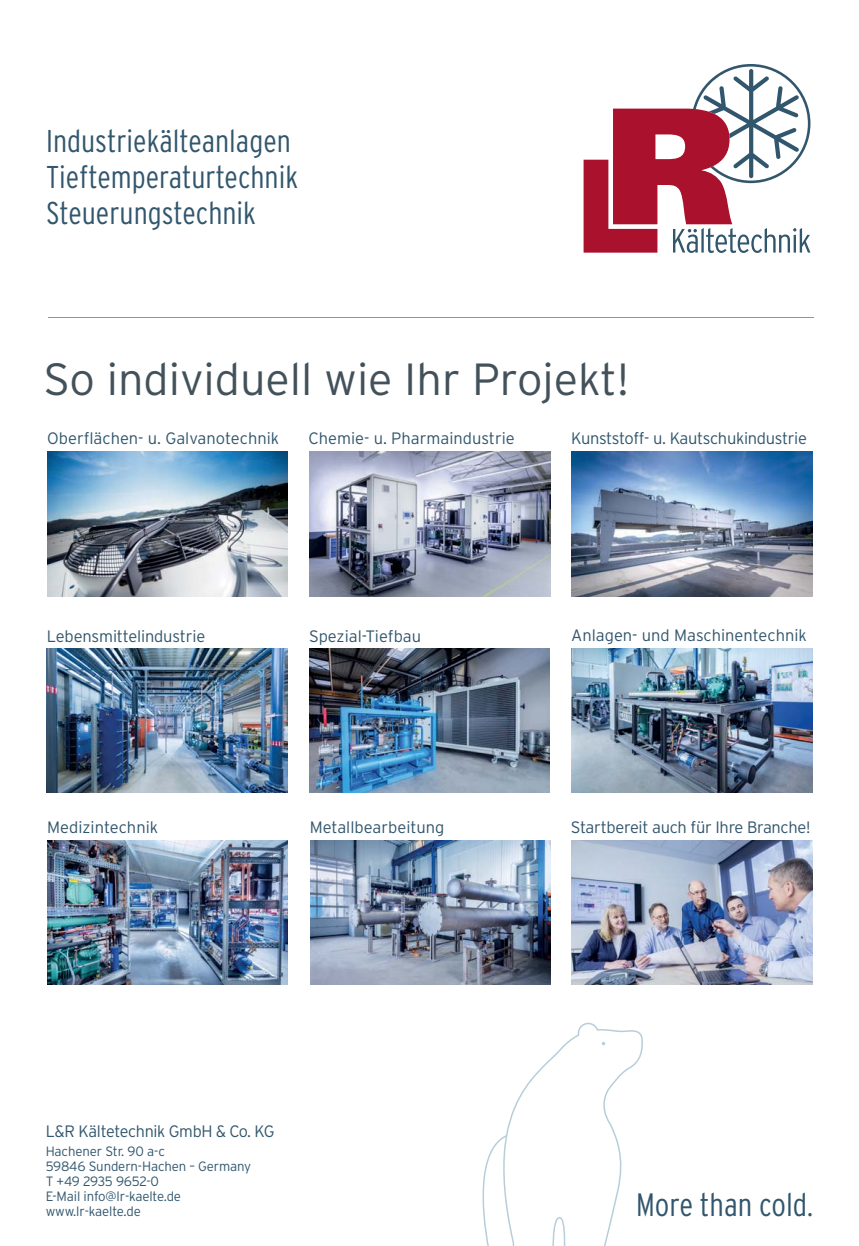
<style>
.page{position:relative;width:859px;height:1246px;background:#fff}
.page>*{position:absolute;margin:0;border:0;box-sizing:border-box;transform-origin:0 0}
.t1{font:300 45px "Interstate";color:#43525a}
.t2{font:300 condensed 32.4px "Interstate";color:#31566d}
.t3{font:300 condensed 31.5px/36px "Interstate";color:#31566d}
.t4{font:300 16.5px "Interstate";letter-spacing:-.01em;color:#31566d}
.t5{font:300 13.5px/15px "Interstate";letter-spacing:-.01em;color:#31566d}
</style>
<div class="page">
<img style="left:47px;top:452px;width:241px;height:144px">
<img style="left:310px;top:452px;width:240px;height:144px">
<img style="left:572px;top:452px;width:240px;height:144px">
<img style="left:309px;top:648px;width:240px;height:145px">
<img style="left:572px;top:648px;width:240px;height:145px">
<img style="left:47px;top:648px;width:240px;height:145px">
<img style="left:48px;top:840px;width:240px;height:145px">
<img style="left:310px;top:840px;width:241px;height:145px">
<svg style="left:584px;top:64px;width:226px;height:189px"></svg>
<img style="left:572px;top:840px;width:240px;height:145px">
<hr style="left:48px;top:317px;width:765px;height:1px;background:#8597a9">
<svg style="left:482px;top:1022px;width:161px;height:224px"></svg>
<h3 class="t3" style="left:46px;top:126px;width:253px">Industriekälteanlagen<br>Tieftemperaturtechnik<br>Steuerungstechnik</h3>
<h1 class="t1" style="left:43px;top:362px;width:587px">So individuell wie Ihr Projekt!</h1>
<p class="t4" style="left:47px;top:432px;width:233px">Oberflächen- u. Galvanotechnik</p>
<p class="t4" style="left:308px;top:432px;width:208px">Chemie- u. Pharmaindustrie</p>
<p class="t4" style="left:571px;top:432px;width:237px">Kunststoff- u. Kautschukindustrie</p>
<p class="t4" style="left:47px;top:630px;width:160px">Lebensmittelindustrie</p>
<p class="t4" style="left:309px;top:630px;width:114px">Spezial-Tiefbau</p>
<p class="t4" style="left:571px;top:629px;width:237px">Anlagen- und Maschinentechnik</p>
<p class="t4" style="left:47px;top:821px;width:112px">Medizintechnik</p>
<p class="t4" style="left:310px;top:821px;width:136px">Metallbearbeitung</p>
<p class="t4" style="left:46px;top:1124px;width:230px">L&amp;R Kältetechnik GmbH &amp; Co. KG</p>
<p class="t5" style="left:46px;top:1145px;width:207px">Hachener Str. 90 a-c<br>59846 Sundern-Hachen – Germany<br>T +49 2935 9652-0<br>E-Mail info@lr-kaelte.de www.lr-kaelte.de</p>
<p class="t4" style="left:571px;top:821px;width:241px">Startbereit auch für Ihre Branche!</p>
<h2 class="t2" style="left:636px;top:1192px;width:179px">More than cold.</h2>
</div>
